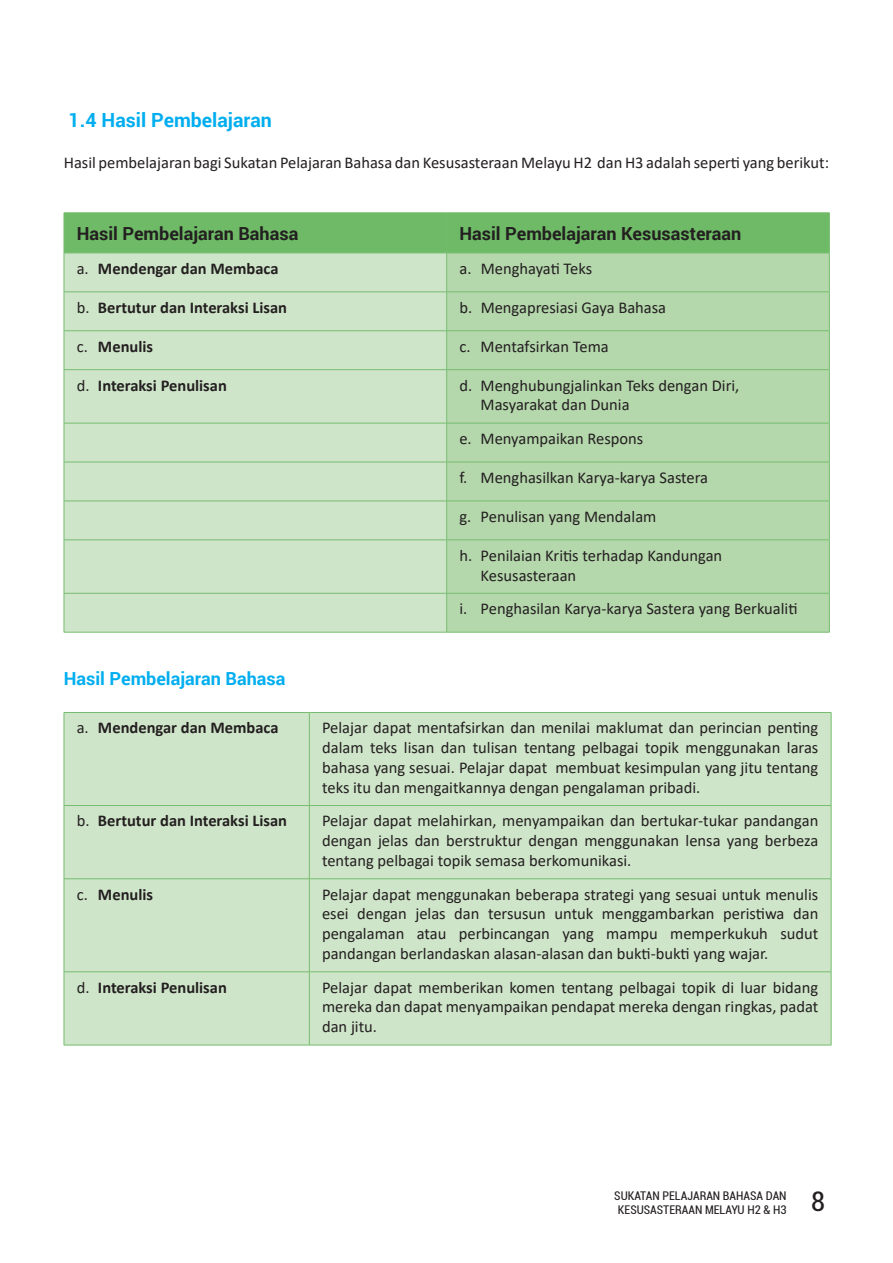
<style>
.page{position:relative;width:893px;height:1263px;background:#fff}
.page>*{position:absolute;margin:0;border:0;box-sizing:border-box;transform-origin:0 0}
.t1{font:condensed 27px "Roboto";color:#231f20}
.t2{font:700 19.5px "Roboto";color:#00aeef}
.t3{font:700 18px "Roboto";color:#231f20}
.t4{font:700 18px "Roboto";color:#00aeef}
.t5{font:16.5px/19.8px "Calibri";color:#231f20;text-align:justify}
.t6{font:700 16.5px "Calibri";color:#231f20}
.t7{font:condensed 12px/14.4px "Roboto";color:#231f20;text-align:center}
.s1{font-weight:400}
</style>
<div class="page">
<div style="left:65px;top:713px;width:766px;height:332px;background:#cfe5c9"></div>
<hr style="left:309px;top:713px;width:1px;height:92px;background:#76bd6f">
<hr style="left:309px;top:806px;width:1px;height:72px;background:#76bd6f">
<hr style="left:64px;top:878px;width:245px;height:1px;background:#76bd6f">
<hr style="left:64px;top:879px;width:1px;height:93px;background:#76bd6f">
<hr style="left:309px;top:878px;width:522px;height:1px;background:#76bd6f">
<hr style="left:831px;top:879px;width:1px;height:93px;background:#76bd6f">
<hr style="left:64px;top:971px;width:245px;height:1px;background:#76bd6f">
<hr style="left:64px;top:972px;width:1px;height:73px;background:#76bd6f">
<hr style="left:309px;top:971px;width:522px;height:1px;background:#76bd6f">
<hr style="left:309px;top:972px;width:1px;height:73px;background:#76bd6f">
<hr style="left:831px;top:972px;width:1px;height:73px;background:#76bd6f">
<hr style="left:64px;top:1045px;width:245px;height:1px;background:#76bd6f">
<hr style="left:309px;top:1045px;width:522px;height:1px;background:#76bd6f">
<hr style="left:64px;top:805px;width:245px;height:1px;background:#76bd6f">
<hr style="left:309px;top:805px;width:522px;height:1px;background:#76bd6f">
<hr style="left:309px;top:879px;width:1px;height:93px;background:#76bd6f">
<hr style="left:64px;top:712px;width:245px;height:1px;background:#76bd6f">
<hr style="left:64px;top:713px;width:1px;height:92px;background:#76bd6f">
<hr style="left:309px;top:712px;width:522px;height:1px;background:#76bd6f">
<hr style="left:831px;top:713px;width:1px;height:92px;background:#76bd6f">
<hr style="left:64px;top:806px;width:1px;height:72px;background:#76bd6f">
<hr style="left:831px;top:806px;width:1px;height:72px;background:#76bd6f">
<div style="left:65px;top:214px;width:764px;height:39px;background:#6eba66"></div>
<div style="left:65px;top:254px;width:381px;height:378px;background:#cfe5c9"></div>
<div style="left:447px;top:254px;width:382px;height:378px;background:#b5d7ac"></div>
<hr style="left:446px;top:213px;width:1px;height:40px;background:#76bd6f">
<hr style="left:446px;top:253px;width:1px;height:39px;background:#76bd6f">
<hr style="left:64px;top:292px;width:383px;height:1px;background:#76bd6f">
<hr style="left:447px;top:292px;width:383px;height:1px;background:#76bd6f">
<hr style="left:446px;top:292px;width:1px;height:39px;background:#76bd6f">
<hr style="left:64px;top:330px;width:383px;height:1px;background:#76bd6f">
<hr style="left:447px;top:330px;width:383px;height:1px;background:#76bd6f">
<hr style="left:446px;top:331px;width:1px;height:38px;background:#76bd6f">
<hr style="left:64px;top:369px;width:383px;height:1px;background:#76bd6f">
<hr style="left:447px;top:369px;width:383px;height:1px;background:#76bd6f">
<hr style="left:446px;top:370px;width:1px;height:53px;background:#76bd6f">
<hr style="left:64px;top:423px;width:383px;height:1px;background:#76bd6f">
<hr style="left:447px;top:423px;width:383px;height:1px;background:#76bd6f">
<hr style="left:446px;top:423px;width:1px;height:39px;background:#76bd6f">
<hr style="left:64px;top:462px;width:383px;height:1px;background:#76bd6f">
<hr style="left:447px;top:462px;width:383px;height:1px;background:#76bd6f">
<hr style="left:446px;top:462px;width:1px;height:39px;background:#76bd6f">
<hr style="left:64px;top:501px;width:383px;height:1px;background:#76bd6f">
<hr style="left:447px;top:501px;width:383px;height:1px;background:#76bd6f">
<hr style="left:446px;top:501px;width:1px;height:39px;background:#76bd6f">
<hr style="left:64px;top:540px;width:383px;height:1px;background:#76bd6f">
<hr style="left:447px;top:540px;width:383px;height:1px;background:#76bd6f">
<hr style="left:446px;top:540px;width:1px;height:53px;background:#76bd6f">
<hr style="left:64px;top:593px;width:383px;height:1px;background:#76bd6f">
<hr style="left:447px;top:593px;width:383px;height:1px;background:#76bd6f">
<hr style="left:446px;top:593px;width:1px;height:39px;background:#76bd6f">
<hr style="left:64px;top:253px;width:383px;height:1px;background:#76bd6f">
<hr style="left:447px;top:253px;width:383px;height:1px;background:#76bd6f">
<hr style="left:64px;top:213px;width:383px;height:1px;background:#76bd6f">
<hr style="left:64px;top:213px;width:1px;height:40px;background:#76bd6f">
<hr style="left:447px;top:213px;width:383px;height:1px;background:#76bd6f">
<hr style="left:829px;top:213px;width:1px;height:40px;background:#76bd6f">
<hr style="left:64px;top:253px;width:1px;height:39px;background:#76bd6f">
<hr style="left:829px;top:253px;width:1px;height:39px;background:#76bd6f">
<hr style="left:64px;top:292px;width:1px;height:39px;background:#76bd6f">
<hr style="left:829px;top:292px;width:1px;height:39px;background:#76bd6f">
<hr style="left:64px;top:331px;width:1px;height:38px;background:#76bd6f">
<hr style="left:829px;top:331px;width:1px;height:38px;background:#76bd6f">
<hr style="left:64px;top:370px;width:1px;height:53px;background:#76bd6f">
<hr style="left:829px;top:370px;width:1px;height:53px;background:#76bd6f">
<hr style="left:64px;top:423px;width:1px;height:39px;background:#76bd6f">
<hr style="left:829px;top:423px;width:1px;height:39px;background:#76bd6f">
<hr style="left:64px;top:462px;width:1px;height:39px;background:#76bd6f">
<hr style="left:829px;top:462px;width:1px;height:39px;background:#76bd6f">
<hr style="left:64px;top:501px;width:1px;height:39px;background:#76bd6f">
<hr style="left:829px;top:501px;width:1px;height:39px;background:#76bd6f">
<hr style="left:64px;top:540px;width:1px;height:53px;background:#76bd6f">
<hr style="left:829px;top:540px;width:1px;height:53px;background:#76bd6f">
<hr style="left:64px;top:593px;width:1px;height:39px;background:#76bd6f">
<hr style="left:829px;top:593px;width:1px;height:39px;background:#76bd6f">
<hr style="left:64px;top:632px;width:383px;height:1px;background:#76bd6f">
<hr style="left:447px;top:632px;width:383px;height:1px;background:#76bd6f">
<p class="t2" style="left:69px;top:106px;width:205px">1.4 Hasil Pembelajaran</p>
<p class="t5" style="left:64px;top:152px;width:767px">Hasil pembelajaran bagi Sukatan Pelajaran Bahasa dan Kesusasteraan Melayu H2 dan H3 adalah seperti yang berikut:</p>
<p class="t3" style="left:77px;top:221px;width:223px">Hasil Pembelajaran Bahasa</p>
<p class="t3" style="left:459px;top:221px;width:283px">Hasil Pembelajaran Kesusasteraan</p>
<p class="t6" style="left:77px;top:257px;width:203px"><span class="s1">a.</span> Mendengar dan Membaca</p>
<p class="t5" style="left:459px;top:258px;width:134px">a. Menghayati Teks</p>
<p class="t6" style="left:77px;top:296px;width:212px"><span class="s1">b.</span> Bertutur dan Interaksi Lisan</p>
<p class="t5" style="left:459px;top:297px;width:208px">b. Mengapresiasi Gaya Bahasa</p>
<p class="t6" style="left:77px;top:334px;width:78px"><span class="s1">c.</span> Menulis</p>
<p class="t5" style="left:459px;top:336px;width:151px">c. Mentafsirkan Tema</p>
<p class="t6" style="left:77px;top:373px;width:152px"><span class="s1">d.</span> Interaksi Penulisan</p>
<p class="t5" style="left:481px;top:375px;width:260px;text-indent:-21px">d. Menghubungjalinkan Teks dengan Diri,<br>Masyarakat dan Dunia</p>
<p class="t5" style="left:459px;top:428px;width:185px">e. Menyampaikan Respons</p>
<p class="t5" style="left:459px;top:467px;width:250px">f. Menghasilkan Karya-karya Sastera</p>
<p class="t5" style="left:459px;top:506px;width:199px">g. Penulisan yang Mendalam</p>
<p class="t5" style="left:481px;top:545px;width:243px;text-indent:-21px">h. Penilaian Kritis terhadap Kandungan<br>Kesusasteraan</p>
<p class="t5" style="left:459px;top:598px;width:340px">i. Penghasilan Karya-karya Sastera yang Berkualiti</p>
<p class="t4" style="left:64px;top:666px;width:223px">Hasil Pembelajaran Bahasa</p>
<p class="t6" style="left:77px;top:716px;width:203px"><span class="s1">a.</span> Mendengar dan Membaca</p>
<p class="t5" style="left:322px;top:717px;width:498px">Pelajar dapat mentafsirkan dan menilai maklumat dan perincian penting dalam teks lisan dan tulisan tentang pelbagai topik menggunakan laras bahasa yang sesuai. Pelajar dapat membuat kesimpulan yang jitu tentang teks itu dan mengaitkannya dengan pengalaman pribadi.</p>
<p class="t6" style="left:77px;top:809px;width:212px"><span class="s1">b.</span> Bertutur dan Interaksi Lisan</p>
<p class="t5" style="left:322px;top:811px;width:498px">Pelajar dapat melahirkan, menyampaikan dan bertukar-tukar pandangan dengan jelas dan berstruktur dengan menggunakan lensa yang berbeza tentang pelbagai topik semasa berkomunikasi.</p>
<p class="t6" style="left:77px;top:882px;width:78px"><span class="s1">c.</span> Menulis</p>
<p class="t5" style="left:322px;top:884px;width:498px">Pelajar dapat menggunakan beberapa strategi yang sesuai untuk menulis esei dengan jelas dan tersusun untuk menggambarkan peristiwa dan pengalaman atau perbincangan yang mampu memperkukuh sudut pandangan berlandaskan alasan-alasan dan bukti-bukti yang wajar.</p>
<p class="t6" style="left:77px;top:975px;width:152px"><span class="s1">d.</span> Interaksi Penulisan</p>
<p class="t5" style="left:322px;top:977px;width:498px">Pelajar dapat memberikan komen tentang pelbagai topik di luar bidang mereka dan dapat menyampaikan pendapat mereka dengan ringkas, padat dan jitu.</p>
<p class="t7" style="left:614px;top:1188px;width:174px">SUKATAN PELAJARAN BAHASA DAN<br>KESUSASTERAAN MELAYU H2 &amp; H3</p>
<h1 class="t1" style="left:811px;top:1182px;width:15px">8</h1>
</div>
